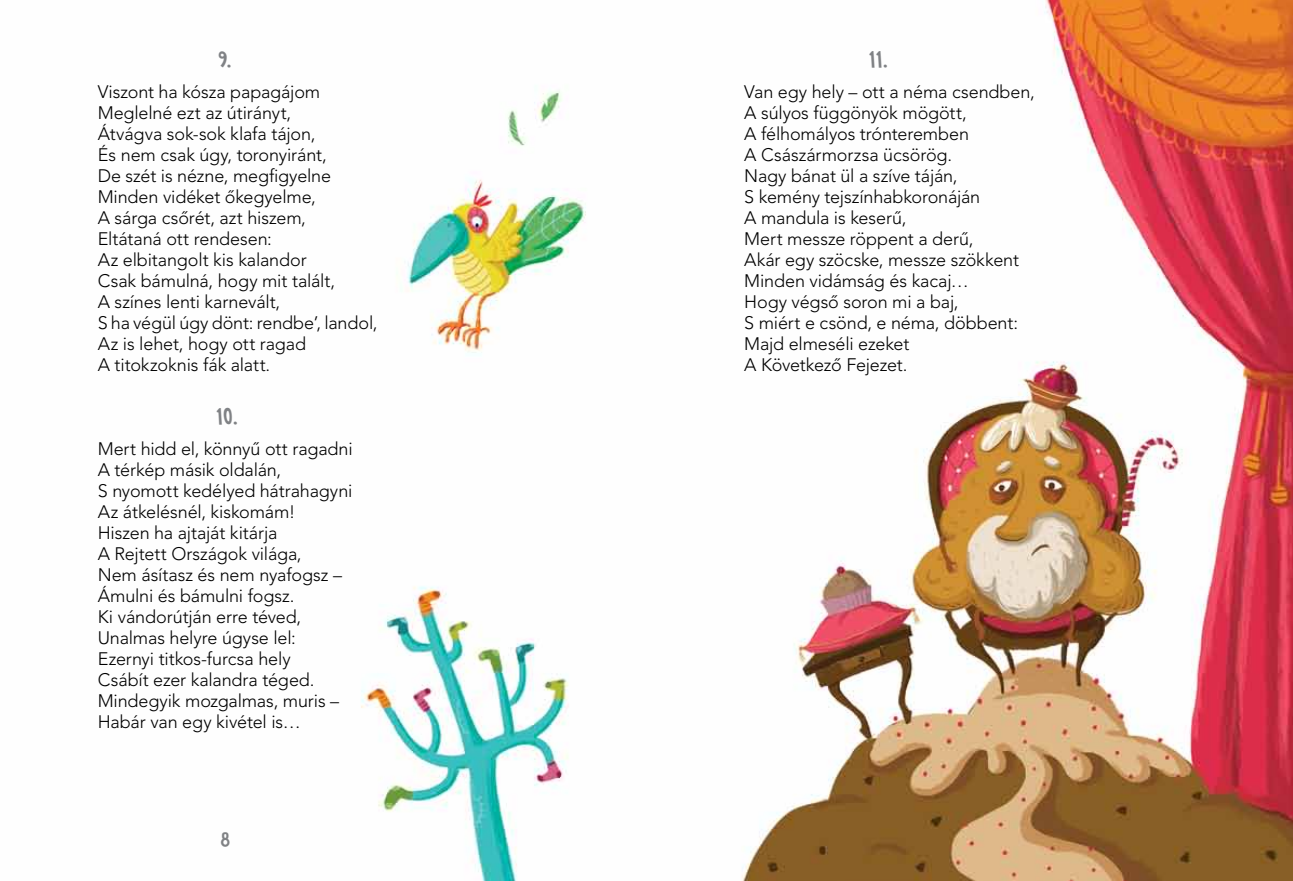
<style>
.page{position:relative;width:1293px;height:881px;background:#fff}
.page>*{position:absolute;margin:0;border:0;box-sizing:border-box;transform-origin:0 0}
.t1{font:24px "DK Prince Frog";color:#808285}
.t2{font:21px "DK Prince Frog";color:#808285}
.t3{font:300 18px/21px "Avenir LT Pro";letter-spacing:-.01em;color:#000}
</style>
<div class="page">
<img style="left:361px;top:0;width:932px;height:880px">
<h1 class="t1" style="left:218px;top:45px;width:15px">9.</h1>
<p class="t3" style="left:98px;top:81px;width:281px">Viszont ha kósza papagájom<br>Meglelné ezt az útirányt,<br>Átvágva sok-sok klafa tájon,<br>És nem csak úgy, toronyiránt,<br>De szét is nézne, megfigyelne<br>Minden vidéket őkegyelme,<br>A sárga csőrét, azt hiszem,<br>Eltátaná ott rendesen:<br>Az elbitangolt kis kalandor<br>Csak bámulná, hogy mit talált,<br>A színes lenti karnevált,<br>S ha végül úgy dönt: rendbe’, landol,<br>Az is lehet, hogy ott ragad<br>A titokzoknis fák alatt.</p>
<h1 class="t1" style="left:216px;top:402px;width:23px">10.</h1>
<p class="t3" style="left:98px;top:438px;width:256px">Mert hidd el, könnyű ott ragadni<br>A térkép másik oldalán,<br>S nyomott kedélyed hátrahagyni<br>Az átkelésnél, kiskomám!<br>Hiszen ha ajtaját kitárja<br>A Rejtett Országok világa,<br>Nem ásítasz és nem nyafogsz –<br>Ámulni és bámulni fogsz.<br>Ki vándorútján erre téved,<br>Unalmas helyre úgyse lel:<br>Ezernyi titkos-furcsa hely<br>Csábít ezer kalandra téged.<br>Mindegyik mozgalmas, muris –<br>Habár van egy kivétel is…</p>
<p class="t2" style="left:220px;top:826px;width:11px">8</p>
<h1 class="t1" style="left:869px;top:45px;width:20px">11.</h1>
<p class="t3" style="left:744px;top:81px;width:292px">Van egy hely – ott a néma csendben,<br>A súlyos függönyök mögött,<br>A félhomályos trónteremben<br>A Császármorzsa ücsörög.<br>Nagy bánat ül a szíve táján,<br>S kemény tejszínhabkoronáján<br>A mandula is keserű,<br>Mert messze röppent a derű,<br>Akár egy szöcske, messze szökkent<br>Minden vidámság és kacaj…<br>Hogy végső soron mi a baj,<br>S miért e csönd, e néma, döbbent:<br>Majd elmeséli ezeket<br>A Következő Fejezet.</p>
</div>
